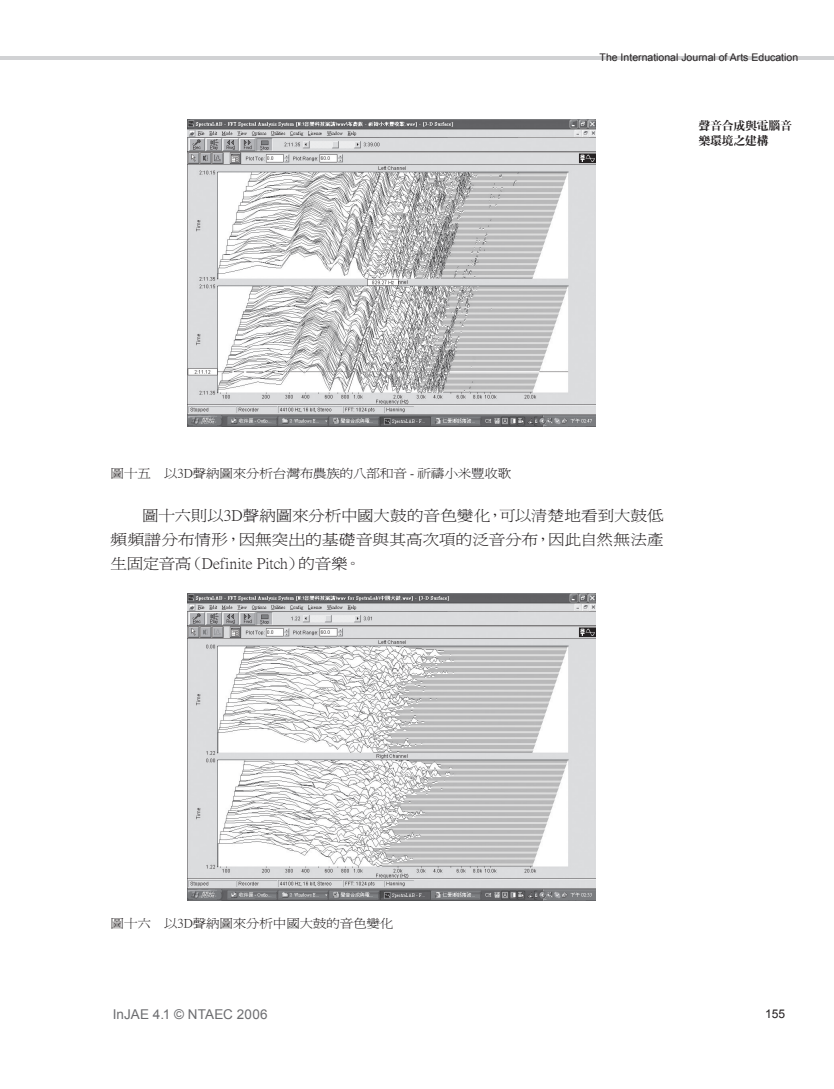
<style>
.page{position:relative;width:834px;height:1089px;background:#fff}
.page>*{position:absolute;margin:0;border:0;box-sizing:border-box;transform-origin:0 0}
.t1{font:14.85px/24px "P Ming Li U";color:#231f20;text-align:justify;scale:1.11 1}
.t2{font:13.5px "Arial";letter-spacing:.005em;color:#6c6d70}
.t3{font:12.15px "P Ming Li U";letter-spacing:-.01em;color:#231f20;scale:1.11 1}
.t4{font:12px/15px "DF Ming XB WIN BF";letter-spacing:-.02em;color:#231f20}
.t5{font:12px "Arial";color:#231f20}
.t6{font:10.5px "Arial";color:#231f20}
</style>
<div class="page">
<svg style="left:0;top:57px;width:13px;height:3px"></svg>
<hr style="left:13px;top:57px;width:820px;height:3px;background:#d1d2d4">
<img style="left:187px;top:119px;width:408px;height:307px">
<img style="left:187px;top:593px;width:408px;height:307px">
<p class="t6" style="left:599px;top:50px;width:200px">The International Journal of Arts Education</p>
<p class="t4" style="left:698px;top:118px;width:95px">聲音合成與電腦音樂環境之建構</p>
<p class="t3" style="left:111px;top:467px;width:362px">圖十五　以3D聲納圖來分析台灣布農族的八部和音 - 祈禱小米豐收歌</p>
<p class="t1" style="left:111px;top:503px;width:499px;text-indent:32px">圖十六則以3D聲納圖來分析中國大鼓的音色變化，可以清楚地看到大鼓低頻頻譜分布情形，因無突出的基礎音與其高次項的泛音分布，因此自然無法產生固定音高（Definite Pitch）的音樂。</p>
<p class="t3" style="left:111px;top:917px;width:256px">圖十六　以3D聲納圖來分析中國大鼓的音色變化</p>
<p class="t2" style="left:113px;top:1005px;width:156px">InJAE 4.1 © NTAEC 2006</p>
<p class="t5" style="left:764px;top:1006px;width:14px">155</p>
</div>
